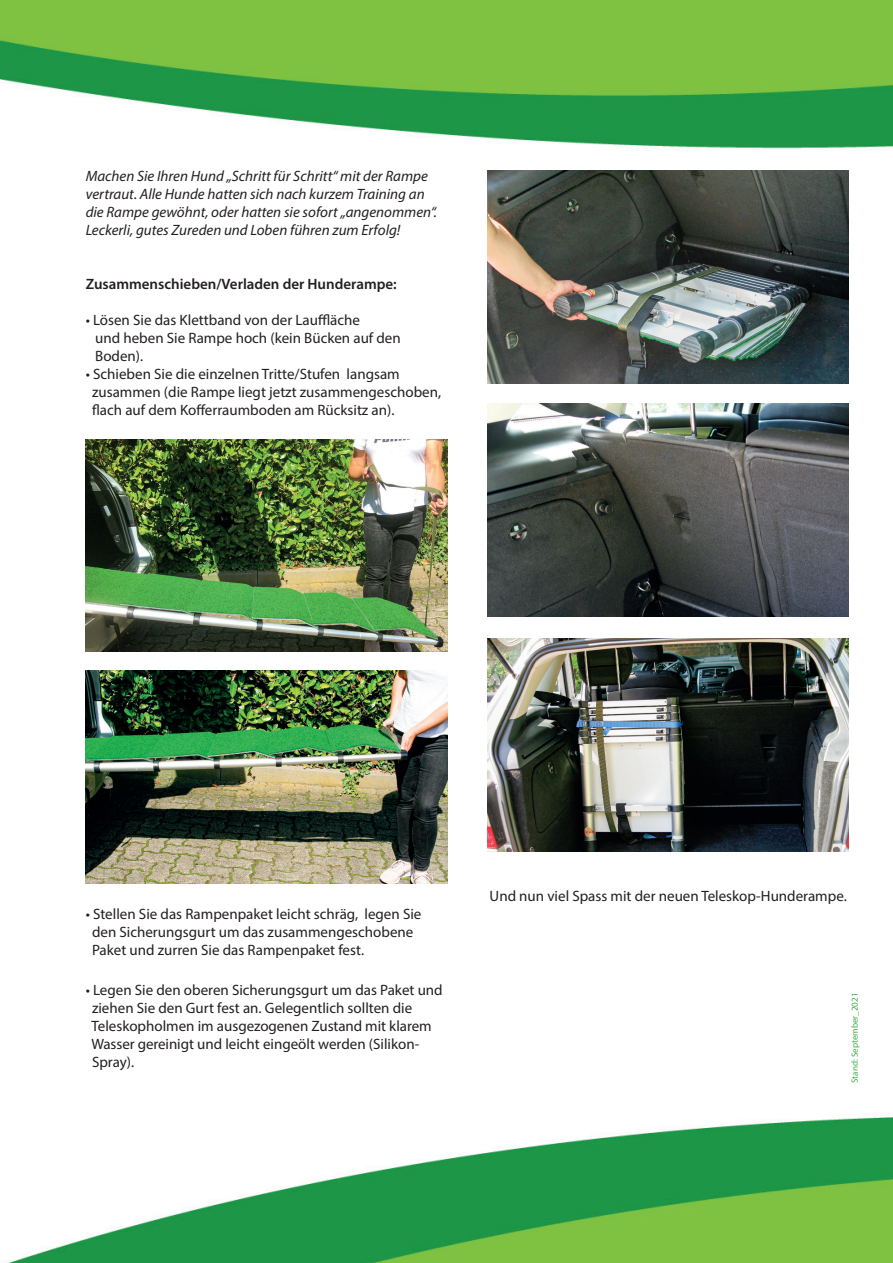
<style>
.page{position:relative;width:893px;height:1263px;background:#fff}
.page>*{position:absolute;margin:0;border:0;box-sizing:border-box;transform-origin:0 0}
.t1{font:15px/18px "Myriad Pro";color:#231f20}
.t2{font:italic 15px/18px "Myriad Pro";color:#231f20}
.t3{font:600 15px "Myriad Pro";color:#231f20}
.t4{font:9px "Myriad Pro";color:#40ae49}
</style>
<div class="page">
<img style="left:0;top:0;width:893px;height:149px">
<img style="left:7px;top:1117px;width:886px;height:146px">
<img style="left:86px;top:671px;width:361px;height:212px">
<img style="left:86px;top:439px;width:361px;height:213px">
<img style="left:487px;top:404px;width:362px;height:213px">
<img style="left:487px;top:171px;width:362px;height:213px">
<img style="left:487px;top:639px;width:362px;height:212px">
<p class="t2" style="left:86px;top:167px;width:353px">Machen Sie Ihren Hund „Schritt für Schritt“ mit der Rampe vertraut. Alle Hunde hatten sich nach kurzem Training an die Rampe gewöhnt, oder hatten sie sofort „angenommen“.<br>Leckerli, gutes Zureden und Loben führen zum Erfolg!</p>
<p class="t3" style="left:86px;top:275px;width:313px">Zusammenschieben/Verladen der Hunderampe:</p>
<p class="t1" style="left:95px;top:311px;width:307px;text-indent:-10px">• Lösen Sie das Klettband von der Lauffläche<br>und heben Sie Rampe hoch (kein Bücken auf den<br>Boden).</p>
<p class="t1" style="left:92px;top:365px;width:351px;text-indent:-6px">• Schieben Sie die einzelnen Tritte/Stufen langsam zusammen (die Rampe liegt jetzt zusammengeschoben, flach auf dem Kofferraumboden am Rücksitz an).</p>
<p class="t1" style="left:92px;top:905px;width:331px;text-indent:-6px">• Stellen Sie das Rampenpaket leicht schräg, legen Sie den Sicherungsgurt um das zusammengeschobene<br>Paket und zurren Sie das Rampenpaket fest.</p>
<p class="t1" style="left:91px;top:981px;width:353px;text-indent:-6px">• Legen Sie den oberen Sicherungsgurt um das Paket und ziehen Sie den Gurt fest an. Gelegentlich sollten die Teleskopholmen im ausgezogenen Zustand mit klarem Wasser gereinigt und leicht eingeölt werden (Silikon-Spray).</p>
<p class="t1" style="left:490px;top:887px;width:359px">Und nun viel Spass mit der neuen Teleskop-Hunderampe.</p>
<p class="t4" style="left:849px;top:1083px;width:92px;rotate:-90deg">Stand: September_2021</p>
</div>
